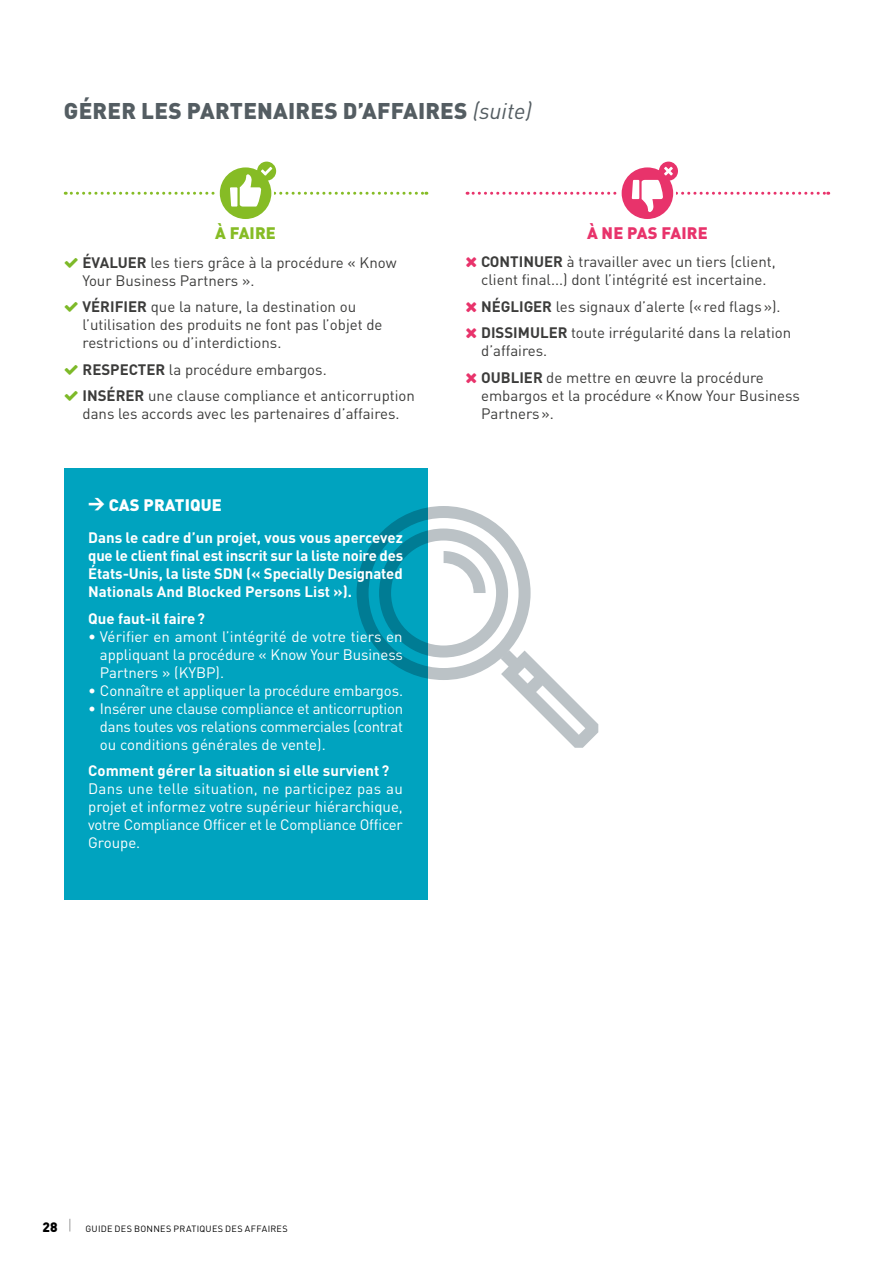
<style>
.page{position:relative;width:893px;height:1263px;background:#fff}
.page>*{position:absolute;margin:0;border:0;box-sizing:border-box;transform-origin:0 0}
.t1{font:900 22.5px "DIN Pro";letter-spacing:.01em;color:#545d62}
.t2{font:900 16.5px "DIN Pro";letter-spacing:.01em;color:#fff}
.t3{font:900 16.5px "DIN Pro";letter-spacing:.01em;color:#e8336b}
.t4{font:900 16.5px "DIN Pro";letter-spacing:.01em;color:#86bc25}
.t5{font:15px/18px "DIN Pro";color:#3c3c3b}
.t6{font:15px/18px "DIN Pro";letter-spacing:-.005em;color:#fff;text-align:justify}
.t7{font:700 15px/18px "DIN Pro";color:#fff;text-align:justify}
.t8{font:900 13.5px "DIN Pro";color:#000}
.t9{font:9px "DIN Pro";letter-spacing:.03em;color:#000}
.s1{font-weight:400;font-style:italic}
.s2{font-weight:700}
</style>
<div class="page">
<svg style="left:69px;top:1219px;width:1px;height:12px"></svg>
<svg style="left:427px;top:506px;width:171px;height:242px"></svg>
<svg style="left:427px;top:528px;width:81px;height:129px"></svg>
<div style="left:257px;top:162px;width:19px;height:19px;background:#86bc25;border-radius:50%"></div>
<svg style="left:65px;top:167px;width:362px;height:52px"></svg>
<div style="left:659px;top:162px;width:19px;height:19px;background:#e8336b;border-radius:50%"></div>
<svg style="left:467px;top:167px;width:362px;height:52px"></svg>
<div style="left:64px;top:469px;width:363px;height:431px;background:#00a3bf"></div>
<h1 class="t1" style="left:64px;top:96px;width:469px">GÉRER LES PARTENAIRES D’AFFAIRES <span class="s1">(suite)</span></h1>
<p class="t4" style="left:215px;top:222px;width:62px">À FAIRE</p>
<p class="t3" style="left:587px;top:222px;width:122px">À NE PAS FAIRE</p>
<p class="t5" style="left:83px;top:253px;width:315px"><span class="s2">ÉVALUER</span> les tiers grâce à la procédure « Know<br>Your Business Partners ».</p>
<p class="t5" style="left:83px;top:297px;width:302px"><span class="s2">VÉRIFIER</span> que la nature, la destination ou l’utilisation des produits ne font pas l’objet de restrictions ou d’interdictions.</p>
<p class="t5" style="left:83px;top:355px;width:334px;line-height:26.5px"><span class="s2">RESPECTER</span> la procédure embargos.<br><span class="s2">INSÉRER</span> une clause compliance et anticorruption</p>
<p class="t5" style="left:83px;top:404px;width:319px">dans les accords avec les partenaires d’affaires.</p>
<p class="t2" style="left:88px;top:493px;width:135px">→ CAS PRATIQUE</p>
<p class="t7" style="left:88px;top:528px;width:316px">Dans le cadre d’un projet, vous vous apercevez que le client final est inscrit sur la liste noire des États-Unis, la liste SDN (« Specially Designated Nationals And Blocked Persons List »).</p>
<p class="t7" style="left:88px;top:609px;width:118px">Que faut-il faire?</p>
<p class="t6" style="left:100px;top:627px;width:304px;text-indent:-12px">• Vérifier en amont l’intégrité de votre tiers en appliquant la procédure « Know Your Business Partners » (KYBP).</p>
<p class="t6" style="left:88px;top:681px;width:316px">• Connaître et appliquer la procédure embargos.</p>
<p class="t6" style="left:100px;top:699px;width:305px;text-indent:-12px">• Insérer une clause compliance et anticorruption dans toutes vos relations commerciales (contrat ou conditions générales de vente).</p>
<p class="t7" style="left:88px;top:761px;width:302px">Comment gérer la situation si elle survient?</p>
<p class="t6" style="left:88px;top:779px;width:316px">Dans une telle situation, ne participez pas au projet et informez votre supérieur hiérarchique, votre Compliance Officer et le Compliance Officer Groupe.</p>
<p class="t5" style="left:481px;top:252px;width:296px"><span class="s2">CONTINUER</span> à travailler avec un tiers (client, client final...) dont l’intégrité est incertaine.</p>
<p class="t5" style="left:481px;top:292px;width:312px;line-height:26.5px"><span class="s2">NÉGLIGER</span> les signaux d’alerte («red flags»).<br><span class="s2">DISSIMULER</span> toute irrégularité dans la relation</p>
<p class="t5" style="left:481px;top:337px;width:284px;line-height:26.5px">d’affaires.<br><span class="s2">OUBLIER</span> de mettre en œuvre la procédure</p>
<p class="t5" style="left:481px;top:386px;width:320px">embargos et la procédure «Know Your Business<br>Partners».</p>
<p class="t8" style="left:43px;top:1217px;width:17px">28</p>
<p class="t9" style="left:86px;top:1222px;width:204px">GUIDE DES BONNES PRATIQUES DES AFFAIRES</p>
</div>
